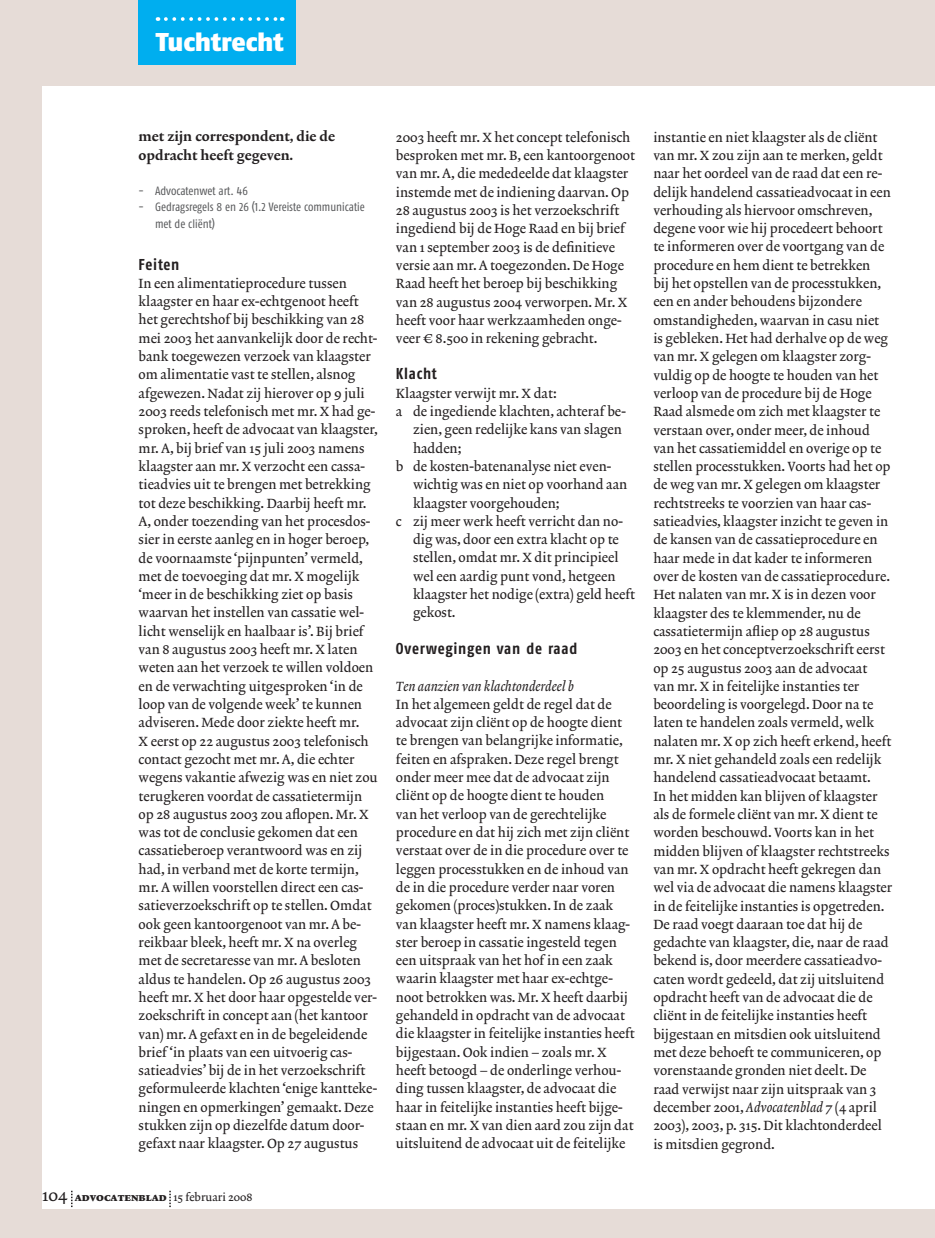
<style>
.page{position:relative;width:935px;height:1238px;background:#e6dcd7}
.page>*{position:absolute;margin:0;border:0;box-sizing:border-box;transform-origin:0 0}
.t1{font:25.65px "Fago No Black Lf";letter-spacing:-.005em;color:#fff}
.t2{font:15.75px "Fago Co Bold Lf";letter-spacing:.045em;color:#231f20}
.t3{font:13.5px/18.3px "Lexicon No 2 Roman A Txt";color:#231f20}
.t4{font:13.5px/18.3px "Lexicon No 2 Roman D Txt";color:#231f20}
.t5{font:12px/16.5px "Fago Co Regular Lf";color:#57585a}
.t6{font:11.25px "Lexicon No 2 Roman A Txt";color:#231f20}
.s1{font-size:17.25px}
.s2{font-family:"Lexicon No 2 Roman F Exp"}
.s3{font-family:"Lexicon Xtra V05"}
.s4{font-family:"Lexicon No 2 Italic A Txt"}
</style>
<div class="page">
<div style="left:42px;top:87px;width:893px;height:1121px;background:#fff"></div>
<svg style="left:71px;top:1191px;width:2px;height:16px"></svg>
<svg style="left:169px;top:1191px;width:2px;height:16px"></svg>
<div style="left:139px;top:0;width:157px;height:64px;background:#00aeef"></div>
<svg style="left:166px;top:17px;width:117px;height:4px"></svg>
<p class="t1" style="left:156px;top:26px;width:130px">Tuchtrecht</p>
<p class="t4" style="left:139px;top:128px;width:198px">met zijn correspondent, die de opdracht heeft gegeven.</p>
<p class="t5" style="left:139px;top:182px;width:111px">- Advocatenwet art. 46</p>
<p class="t5" style="left:155px;top:199px;width:211px;text-indent:-17px">- Gedragsregels 8 en 26 (1.2 Vereiste communicatie met de cliënt)</p>
<p class="t2" style="left:139px;top:255px;width:42px">Feiten</p>
<p class="t3" style="left:139px;top:275px;width:241px">In een alimentatieprocedure tussen klaagster en haar ex-echtgenoot heeft het gerechtshof bij beschikking van 28 mei 2003 het aanvankelijk door de recht&shy;bank toegewezen verzoek van klaagster om alimentatie vast te stellen, alsnog afgewezen. Nadat zij hierover op 9 juli 2003 reeds telefonisch met mr. X had ge&shy;sproken, heeft de advocaat van klaagster, mr. A, bij brief van 15 juli 2003 namens klaagster aan mr. X verzocht een cassa&shy;tieadvies uit te brengen met betrekking tot deze beschikking. Daarbij heeft mr.<br>A, onder toezending van het procesdos&shy;sier in eerste aanleg en in hoger beroep, de voornaamste ‘pijnpunten’ vermeld, met de toevoeging dat mr. X mogelijk ‘meer in de beschikking ziet op basis waarvan het instellen van cassatie wel&shy;licht wenselijk en haalbaar is’. Bij brief van 8 augustus 2003 heeft mr. X laten weten aan het verzoek te willen voldoen en de verwachting uitgesproken ‘in de loop van de volgende week’ te kunnen adviseren. Mede door ziekte heeft mr.<br>X eerst op 22 augustus 2003 telefonisch contact gezocht met mr. A, die echter wegens vakantie afwezig was en niet zou terugkeren voordat de cassatietermijn op 28 augustus 2003 zou aflopen. Mr. X was tot de conclusie gekomen dat een cassatieberoep verantwoord was en zij had, in verband met de korte termijn, mr. A willen voorstellen direct een cas&shy;satieverzoekschrift op te stellen. Omdat ook geen kantoorgenoot van mr. A be&shy;reikbaar bleek, heeft mr. X na overleg met de secretaresse van mr. A besloten aldus te handelen. Op 26 augustus 2003 heeft mr. X het door haar opgestelde ver&shy;zoekschrift in concept aan (het kantoor van) mr. A gefaxt en in de begeleidende brief ‘in plaats van een uitvoerig cas&shy;satieadvies’ bij de in het verzoekschrift geformuleerde klachten ‘enige kantteke&shy;ningen en opmerkingen’ gemaakt. Deze stukken zijn op diezelfde datum door&shy;gefaxt naar klaagster. Op 27 augustus</p>
<p class="t6" style="left:42px;top:1190px;width:212px"><span class="s1">104</span> <span class="s2">advocatenblad</span> 15 februari 2008</p>
<p class="t3" style="left:396px;top:129px;width:240px">2003 heeft mr. X het concept telefonisch besproken met mr. B, een kantoorgenoot van mr. A, die mededeelde dat klaagster instemde met de indiening daarvan. Op 28 augustus 2003 is het verzoekschrift ingediend bij de Hoge Raad en bij brief van 1 september 2003 is de definitieve versie aan mr. A toegezonden. De Hoge Raad heeft het beroep bij beschikking van 28 augustus 2004 verworpen. Mr. X heeft voor haar werkzaamheden onge&shy;veer <span class="s3">H</span> 8.500 in rekening gebracht.</p>
<p class="t2" style="left:396px;top:365px;width:42px">Klacht</p>
<p class="t3" style="left:396px;top:384px;width:162px">Klaagster verwijt mr. X dat:</p>
<p class="t3" style="left:396px;top:403px;width:231px">a de ingediende klachten, achteraf be-</p>
<p class="t3" style="left:413px;top:421px;width:210px">zien, geen redelijke kans van slagen</p>
<p class="t3" style="left:413px;top:439px;width:50px">hadden;</p>
<p class="t3" style="left:396px;top:458px;width:217px">b de kosten-batenanalyse niet even-</p>
<p class="t3" style="left:413px;top:476px;width:216px">wichtig was en niet op voorhand aan</p>
<p class="t3" style="left:413px;top:494px;width:148px">klaagster voorgehouden;</p>
<p class="t3" style="left:396px;top:513px;width:229px">c zij meer werk heeft verricht dan no-</p>
<p class="t3" style="left:413px;top:531px;width:207px">dig was, door een extra klacht op te</p>
<p class="t3" style="left:413px;top:549px;width:207px">stellen, omdat mr. X dit principieel</p>
<p class="t3" style="left:413px;top:568px;width:204px">wel een aardig punt vond, hetgeen</p>
<p class="t3" style="left:413px;top:586px;width:224px">klaagster het nodige (extra) geld heeft</p>
<p class="t3" style="left:413px;top:604px;width:44px">gekost.</p>
<p class="t2" style="left:396px;top:639px;width:183px">Overwegingen van de raad</p>
<p class="t3" style="left:396px;top:677px;width:240px"><span class="s4">Ten aanzien van klachtonderdeel b<br></span>In het algemeen geldt de regel dat de advocaat zijn cliënt op de hoogte dient te brengen van belangrijke informatie, feiten en afspraken. Deze regel brengt onder meer mee dat de advocaat zijn cliënt op de hoogte dient te houden<br>van het verloop van de gerechtelijke procedure en dat hij zich met zijn cliënt verstaat over de in die procedure over te leggen processtukken en de inhoud van de in die procedure verder naar voren gekomen (proces)stukken. In de zaak van klaagster heeft mr. X namens klaag&shy;ster beroep in cassatie ingesteld tegen een uitspraak van het hof in een zaak waarin klaagster met haar ex-echtge&shy;noot betrokken was. Mr. X heeft daarbij gehandeld in opdracht van de advocaat die klaagster in feitelijke instanties heeft bijgestaan. Ook indien – zoals mr. X heeft betoogd – de onderlinge verhou&shy;ding tussen klaagster, de advocaat die haar in feitelijke instanties heeft bijge&shy;staan en mr. X van dien aard zou zijn dat uitsluitend de advocaat uit de feitelijke</p>
<p class="t3" style="left:653px;top:128px;width:240px">instantie en niet klaagster als de cliënt van mr. X zou zijn aan te merken, geldt naar het oordeel van de raad dat een re&shy;delijk handelend cassatieadvocaat in een verhouding als hiervoor omschreven, degene voor wie hij procedeert behoort te informeren over de voortgang van de procedure en hem dient te betrekken<br>bij het opstellen van de processtukken, een en ander behoudens bijzondere omstandigheden, waarvan in casu niet<br>is gebleken. Het had derhalve op de weg van mr. X gelegen om klaagster zorg&shy;vuldig op de hoogte te houden van het verloop van de procedure bij de Hoge Raad alsmede om zich met klaagster te verstaan over, onder meer, de inhoud van het cassatiemiddel en overige op te stellen processtukken. Voorts had het op de weg van mr. X gelegen om klaagster rechtstreeks te voorzien van haar cas&shy;satieadvies, klaagster inzicht te geven in de kansen van de cassatieprocedure en haar mede in dat kader te informeren over de kosten van de cassatieprocedure.<br>Het nalaten van mr. X is in dezen voor klaagster des te klemmender, nu de cassatietermijn afliep op 28 augustus 2003 en het conceptverzoekschrift eerst op 25 augustus 2003 aan de advocaat<br>van mr. X in feitelijke instanties ter beoordeling is voorgelegd. Door na te laten te handelen zoals vermeld, welk nalaten mr. X op zich heeft erkend, heeft mr. X niet gehandeld zoals een redelijk handelend cassatieadvocaat betaamt.<br>In het midden kan blijven of klaagster als de formele cliënt van mr. X dient te worden beschouwd. Voorts kan in het midden blijven of klaagster rechtstreeks van mr. X opdracht heeft gekregen dan wel via de advocaat die namens klaagster in de feitelijke instanties is opgetreden.<br>De raad voegt daaraan toe dat hij de gedachte van klaagster, die, naar de raad bekend is, door meerdere cassatieadvo&shy;caten wordt gedeeld, dat zij uitsluitend opdracht heeft van de advocaat die de cliënt in de feitelijke instanties heeft bijgestaan en mitsdien ook uitsluitend met deze behoeft te communiceren, op vorenstaande gronden niet deelt. De raad verwijst naar zijn uitspraak van 3 december 2001, <span class="s4">Advocatenblad</span> 7 (4 april 2003), 2003, p. 315. Dit klachtonderdeel is mitsdien gegrond.</p>
</div>
